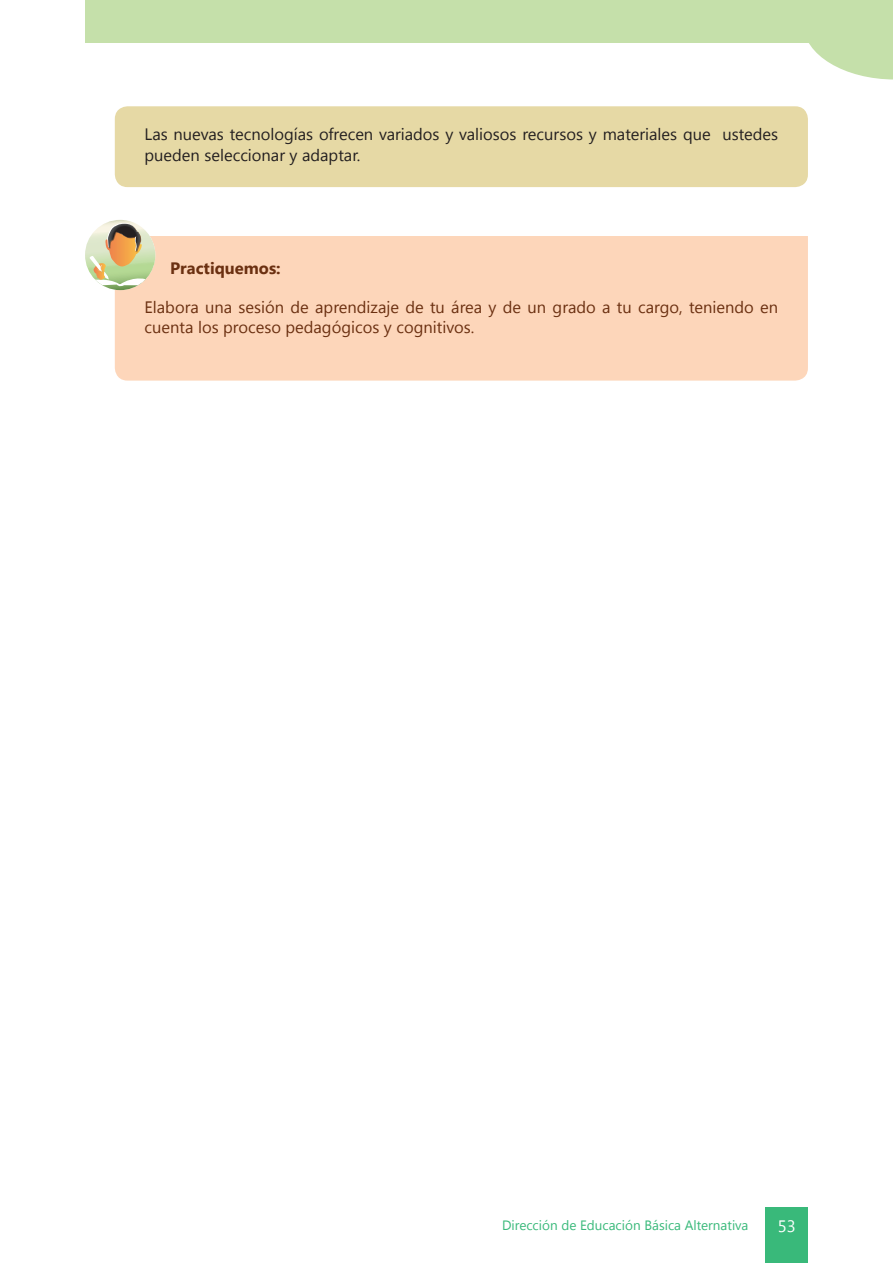
<style>
.page{position:relative;width:893px;height:1263px;background:#fff}
.page>*{position:absolute;margin:0;border:0;box-sizing:border-box;transform-origin:0 0}
.t1{font:16.5px/20.2px "Segoe UI";color:#6b3011}
.t2{font:16.5px/20.2px "Segoe UI";color:#231f20}
.t3{font:700 16.5px "Segoe UI";color:#6b3011}
.t4{font:16.5px "Segoe UI";color:#fff}
.t5{font:13.5px "Segoe UI";color:#39b97a}
</style>
<div class="page">
<div style="left:765px;top:1208px;width:43px;height:55px;background:#39b97a"></div>
<div style="left:85px;top:0;width:808px;height:43px;background:#c5e0aa"></div>
<svg style="left:809px;top:43px;width:84px;height:37px"></svg>
<div style="left:115px;top:106px;width:693px;height:81px;background:#e6d9a5;border-radius:13px"></div>
<div style="left:115px;top:236px;width:693px;height:145px;background:#fdd6ba"></div>
<svg style="left:85px;top:220px;width:70px;height:70px"></svg>
<p class="t2" style="left:145px;top:124px;width:635px">Las nuevas tecnologías ofrecen variados y valiosos recursos y materiales que ustedes pueden seleccionar y adaptar.</p>
<p class="t3" style="left:170px;top:256px;width:112px">Practiquemos:</p>
<p class="t1" style="left:145px;top:296px;width:635px">Elabora una sesión de aprendizaje de tu área y de un grado a tu cargo, teniendo en cuenta los proceso pedagógicos y cognitivos.</p>
<p class="t5" style="left:502px;top:1216px;width:248px">Dirección de Educación Básica Alternativa</p>
<p class="t4" style="left:778px;top:1215px;width:19px">53</p>
</div>
